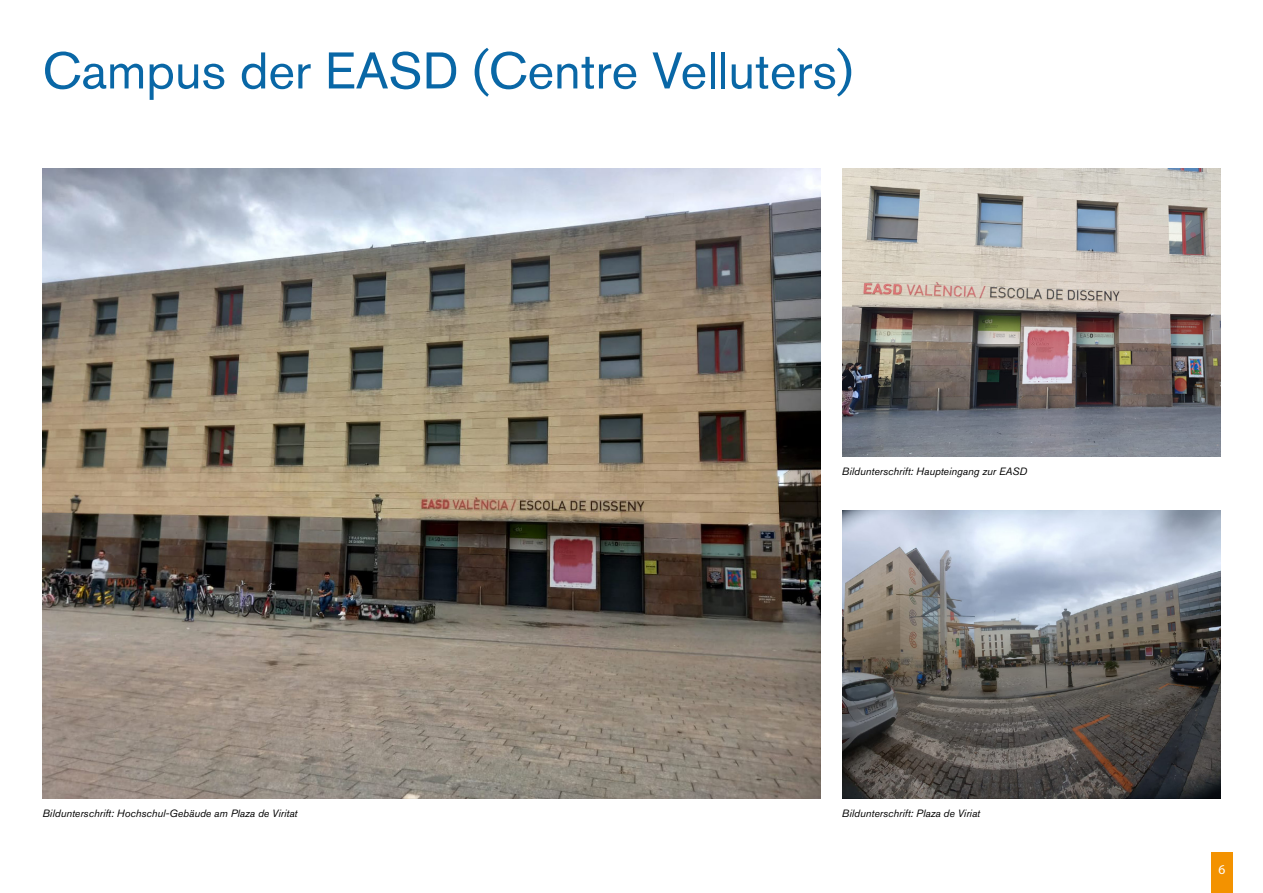
<style>
.page{position:relative;width:1263px;height:893px;background:#fff}
.page>*{position:absolute;margin:0;border:0;box-sizing:border-box;transform-origin:0 0}
.t1{font:51px "Akzidenz Grotesk BQ";color:#0967a6}
.t2{font:19.5px "Myriad Pro";color:#fff}
.t3{font:13.5px "Myriad Pro";color:#fff}
.t4{font:italic 10.5px "Akzidenz Grotesk BQ";color:#000}
</style>
<div class="page">
<img style="left:43px;top:169px;width:778px;height:630px">
<img style="left:842px;top:169px;width:378px;height:288px">
<img style="left:842px;top:511px;width:378px;height:288px">
<div style="left:1211px;top:853px;width:22px;height:40px;background:#f39200"></div>
<h1 class="t1" style="left:43px;top:40px;width:812px">Campus der EASD (Centre Velluters)</h1>
<p class="t4" style="left:43px;top:807px;width:256px">Bildunterschrift: Hochschul-Gebäude am Plaza de Viritat</p>
<p class="t4" style="left:842px;top:465px;width:187px">Bildunterschrift: Haupteingang zur EASD</p>
<p class="t4" style="left:842px;top:807px;width:140px">Bildunterschrift: Plaza de Viriat</p>
<p class="t3" style="left:1218px;top:861px;width:8px">6</p>
<h2 class="t2" style="left:1217px;top:860px;width:12px">6</h2>
</div>
